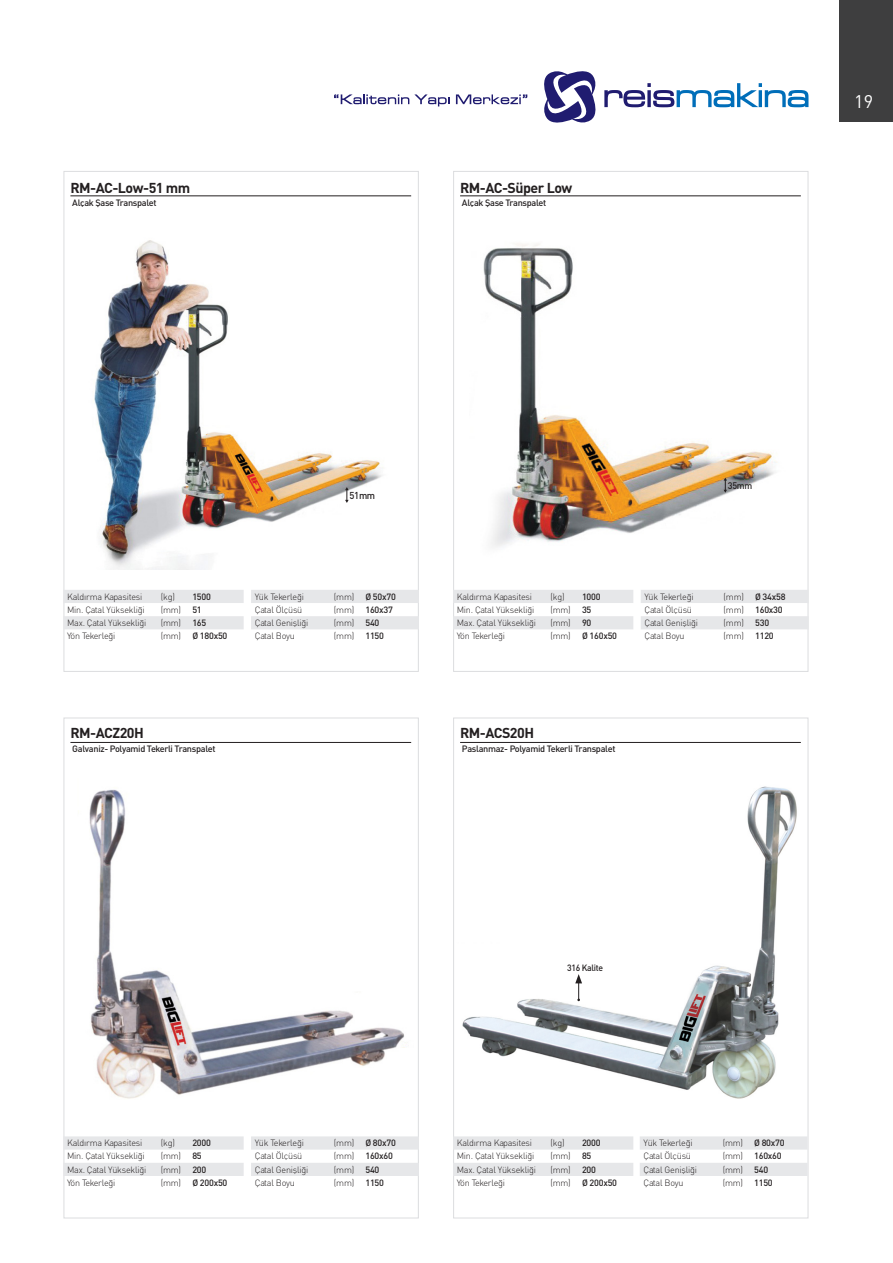
<style>
.page{position:relative;width:893px;height:1263px;background:#fff}
.page>*{position:absolute;margin:0;border:0;box-sizing:border-box;transform-origin:0 0}
.t1{font:18.15px "DIN Tr";color:#fff}
.t2{font:14.25px "DINT Bold Tr";letter-spacing:-.035em;color:#231f20}
.DEN-02{font:9.9px "DIN Medium Tr";color:#231f20;scale:.95 1}
.DEN-02-2{font:9.45px "DIN Medium Tr";color:#231f20;scale:.95 1}
.t3{font:9.15px "DIN Medium Tr";letter-spacing:-.035em;color:#231f20}
.DEN-01{font:9px "DINT Light Tr";letter-spacing:-.025em;color:#231f20}
.DEN-01-2{font:9px "DIN Medium Tr";letter-spacing:-.025em;color:#231f20}
.DEN-02-3{font:9px "DIN Medium Tr";letter-spacing:-.035em;color:#231f20;scale:.95 1}
</style>
<div class="page">
<svg style="left:544px;top:71px;width:264px;height:52px"></svg>
<svg style="left:334px;top:94px;width:116px;height:12px"></svg>
<svg style="left:456px;top:94px;width:71px;height:10px"></svg>
<div style="left:839px;top:0;width:54px;height:122px;background:#3e3e3f"></div>
<hr style="left:70px;top:742px;width:341px;height:1px;background:#231f20">
<img style="left:89px;top:789px;width:316px;height:310px">
<svg style="left:63px;top:1136px;width:181px;height:40px"></svg>
<svg style="left:251px;top:1136px;width:168px;height:40px"></svg>
<hr style="left:460px;top:742px;width:341px;height:1px;background:#231f20">
<img style="left:462px;top:786px;width:335px;height:313px">
<svg style="left:453px;top:1136px;width:180px;height:40px"></svg>
<svg style="left:640px;top:1136px;width:167px;height:40px"></svg>
<svg style="left:575px;top:974px;width:7px;height:27px"></svg>
<hr style="left:460px;top:196px;width:341px;height:1px;background:#231f20">
<img style="left:483px;top:243px;width:294px;height:304px">
<svg style="left:724px;top:478px;width:3px;height:15px"></svg>
<svg style="left:453px;top:590px;width:180px;height:39px"></svg>
<svg style="left:641px;top:590px;width:167px;height:39px"></svg>
<hr style="left:70px;top:196px;width:341px;height:1px;background:#231f20">
<svg style="left:63px;top:590px;width:181px;height:39px"></svg>
<svg style="left:251px;top:590px;width:168px;height:39px"></svg>
<img style="left:94px;top:240px;width:288px;height:330px">
<svg style="left:345px;top:487px;width:4px;height:16px"></svg>
<p class="t2" style="left:70px;top:178px;width:121px">RM-AC-Low-51 mm</p>
<p class="t3" style="left:72px;top:197px;width:86px">Alçak Şase Transpalet</p>
<p class="t2" style="left:460px;top:178px;width:114px">RM-AC-Süper Low</p>
<p class="t3" style="left:462px;top:197px;width:86px">Alçak Şase Transpalet</p>
<h1 class="t1" style="left:854px;top:90px;width:20px">19</h1>
<p class="DEN-02" style="left:350px;top:489px;width:29px">51mm</p>
<p class="DEN-01" style="left:67px;top:591px;width:77px">Kald›rma Kapasitesi</p>
<p class="DEN-01" style="left:161px;top:591px;width:16px">(kg)</p>
<p class="DEN-01-2" style="left:192px;top:591px;width:20px">1500</p>
<p class="DEN-01" style="left:67px;top:604px;width:79px">Min. Çatal Yüksekli€i</p>
<p class="DEN-01" style="left:161px;top:604px;width:22px">(mm)</p>
<p class="DEN-01-2" style="left:192px;top:604px;width:11px">51</p>
<p class="DEN-01" style="left:67px;top:617px;width:81px">Max. Çatal Yüksekli€i</p>
<p class="DEN-01" style="left:161px;top:617px;width:22px">(mm)</p>
<p class="DEN-01-2" style="left:192px;top:617px;width:16px">165</p>
<p class="DEN-01" style="left:67px;top:630px;width:50px">Yön Tekerle€i</p>
<p class="DEN-01" style="left:161px;top:630px;width:22px">(mm)</p>
<p class="DEN-01-2" style="left:192px;top:630px;width:37px">Ø 180x50</p>
<p class="DEN-01" style="left:255px;top:591px;width:51px">Yük Tekerle€i</p>
<p class="DEN-01" style="left:334px;top:591px;width:22px">(mm)</p>
<p class="DEN-01-2" style="left:365px;top:591px;width:32px">Ø 50x70</p>
<p class="DEN-01" style="left:255px;top:604px;width:49px">Çatal Ölçüsü</p>
<p class="DEN-01" style="left:334px;top:604px;width:22px">(mm)</p>
<p class="DEN-01-2" style="left:365px;top:604px;width:29px">160x37</p>
<p class="DEN-01" style="left:255px;top:617px;width:55px">Çatal Genişli€i</p>
<p class="DEN-01" style="left:334px;top:617px;width:22px">(mm)</p>
<p class="DEN-01-2" style="left:365px;top:617px;width:16px">540</p>
<p class="DEN-01" style="left:255px;top:630px;width:42px">Çatal Boyu</p>
<p class="DEN-01" style="left:334px;top:630px;width:22px">(mm)</p>
<p class="DEN-01-2" style="left:365px;top:630px;width:20px">1150</p>
<p class="t2" style="left:70px;top:723px;width:75px">RM-ACZ20H</p>
<p class="t3" style="left:72px;top:742px;width:145px">Galvaniz- Polyamid Tekerli Transpalet</p>
<p class="DEN-02-2" style="left:728px;top:480px;width:27px">35mm</p>
<p class="DEN-01" style="left:457px;top:591px;width:77px">Kald›rma Kapasitesi</p>
<p class="DEN-01" style="left:550px;top:591px;width:16px">(kg)</p>
<p class="DEN-01-2" style="left:582px;top:591px;width:20px">1000</p>
<p class="DEN-01" style="left:457px;top:604px;width:79px">Min. Çatal Yüksekli€i</p>
<p class="DEN-01" style="left:550px;top:604px;width:22px">(mm)</p>
<p class="DEN-01-2" style="left:582px;top:604px;width:11px">35</p>
<p class="DEN-01" style="left:457px;top:617px;width:81px">Max. Çatal Yüksekli€i</p>
<p class="DEN-01" style="left:550px;top:617px;width:22px">(mm)</p>
<p class="DEN-01-2" style="left:582px;top:617px;width:11px">90</p>
<p class="DEN-01" style="left:457px;top:630px;width:50px">Yön Tekerle€i</p>
<p class="DEN-01" style="left:550px;top:630px;width:22px">(mm)</p>
<p class="DEN-01-2" style="left:582px;top:630px;width:37px">Ø 160x50</p>
<p class="DEN-01" style="left:644px;top:591px;width:51px">Yük Tekerle€i</p>
<p class="DEN-01" style="left:724px;top:591px;width:22px">(mm)</p>
<p class="DEN-01-2" style="left:755px;top:591px;width:32px">Ø 34x58</p>
<p class="DEN-01" style="left:644px;top:604px;width:49px">Çatal Ölçüsü</p>
<p class="DEN-01" style="left:724px;top:604px;width:22px">(mm)</p>
<p class="DEN-01-2" style="left:755px;top:604px;width:29px">160x30</p>
<p class="DEN-01" style="left:644px;top:617px;width:55px">Çatal Genişli€i</p>
<p class="DEN-01" style="left:724px;top:617px;width:22px">(mm)</p>
<p class="DEN-01-2" style="left:755px;top:617px;width:16px">530</p>
<p class="DEN-01" style="left:644px;top:630px;width:42px">Çatal Boyu</p>
<p class="DEN-01" style="left:724px;top:630px;width:22px">(mm)</p>
<p class="DEN-01-2" style="left:755px;top:630px;width:20px">1120</p>
<p class="t2" style="left:460px;top:723px;width:76px">RM-ACS20H</p>
<p class="t3" style="left:462px;top:742px;width:155px">Paslanmaz- Polyamid Tekerli Transpalet</p>
<p class="DEN-02-3" style="left:567px;top:962px;width:39px">316 Kalite</p>
<p class="DEN-01" style="left:67px;top:1137px;width:77px">Kald›rma Kapasitesi</p>
<p class="DEN-01" style="left:161px;top:1137px;width:16px">(kg)</p>
<p class="DEN-01-2" style="left:192px;top:1137px;width:20px">2000</p>
<p class="DEN-01" style="left:67px;top:1151px;width:79px">Min. Çatal Yüksekli€i</p>
<p class="DEN-01" style="left:161px;top:1151px;width:22px">(mm)</p>
<p class="DEN-01-2" style="left:192px;top:1150px;width:11px">85</p>
<p class="DEN-01" style="left:67px;top:1164px;width:81px">Max. Çatal Yüksekli€i</p>
<p class="DEN-01" style="left:161px;top:1164px;width:22px">(mm)</p>
<p class="DEN-01-2" style="left:192px;top:1163px;width:16px">200</p>
<p class="DEN-01" style="left:67px;top:1177px;width:50px">Yön Tekerle€i</p>
<p class="DEN-01" style="left:161px;top:1177px;width:22px">(mm)</p>
<p class="DEN-01-2" style="left:192px;top:1177px;width:37px">Ø 200x50</p>
<p class="DEN-01" style="left:255px;top:1137px;width:51px">Yük Tekerle€i</p>
<p class="DEN-01" style="left:334px;top:1137px;width:22px">(mm)</p>
<p class="DEN-01-2" style="left:365px;top:1137px;width:32px">Ø 80x70</p>
<p class="DEN-01" style="left:255px;top:1151px;width:49px">Çatal Ölçüsü</p>
<p class="DEN-01" style="left:334px;top:1151px;width:22px">(mm)</p>
<p class="DEN-01-2" style="left:365px;top:1150px;width:29px">160x60</p>
<p class="DEN-01" style="left:255px;top:1164px;width:55px">Çatal Genişli€i</p>
<p class="DEN-01" style="left:334px;top:1164px;width:22px">(mm)</p>
<p class="DEN-01-2" style="left:365px;top:1163px;width:16px">540</p>
<p class="DEN-01" style="left:255px;top:1177px;width:42px">Çatal Boyu</p>
<p class="DEN-01" style="left:334px;top:1177px;width:22px">(mm)</p>
<p class="DEN-01-2" style="left:365px;top:1177px;width:20px">1150</p>
<p class="DEN-01" style="left:457px;top:1137px;width:77px">Kald›rma Kapasitesi</p>
<p class="DEN-01" style="left:550px;top:1137px;width:16px">(kg)</p>
<p class="DEN-01-2" style="left:582px;top:1137px;width:20px">2000</p>
<p class="DEN-01" style="left:457px;top:1151px;width:79px">Min. Çatal Yüksekli€i</p>
<p class="DEN-01" style="left:550px;top:1151px;width:22px">(mm)</p>
<p class="DEN-01-2" style="left:582px;top:1150px;width:11px">85</p>
<p class="DEN-01" style="left:457px;top:1164px;width:81px">Max. Çatal Yüksekli€i</p>
<p class="DEN-01" style="left:550px;top:1164px;width:22px">(mm)</p>
<p class="DEN-01-2" style="left:582px;top:1163px;width:16px">200</p>
<p class="DEN-01" style="left:457px;top:1177px;width:50px">Yön Tekerle€i</p>
<p class="DEN-01" style="left:550px;top:1177px;width:22px">(mm)</p>
<p class="DEN-01-2" style="left:582px;top:1177px;width:37px">Ø 200x50</p>
<p class="DEN-01" style="left:643px;top:1137px;width:51px">Yük Tekerle€i</p>
<p class="DEN-01" style="left:723px;top:1137px;width:22px">(mm)</p>
<p class="DEN-01-2" style="left:754px;top:1137px;width:32px">Ø 80x70</p>
<p class="DEN-01" style="left:643px;top:1151px;width:49px">Çatal Ölçüsü</p>
<p class="DEN-01" style="left:723px;top:1151px;width:22px">(mm)</p>
<p class="DEN-01-2" style="left:754px;top:1150px;width:29px">160x60</p>
<p class="DEN-01" style="left:643px;top:1164px;width:55px">Çatal Genişli€i</p>
<p class="DEN-01" style="left:723px;top:1164px;width:22px">(mm)</p>
<p class="DEN-01-2" style="left:754px;top:1163px;width:16px">540</p>
<p class="DEN-01" style="left:643px;top:1177px;width:42px">Çatal Boyu</p>
<p class="DEN-01" style="left:723px;top:1177px;width:22px">(mm)</p>
<p class="DEN-01-2" style="left:754px;top:1177px;width:20px">1150</p>
</div>
